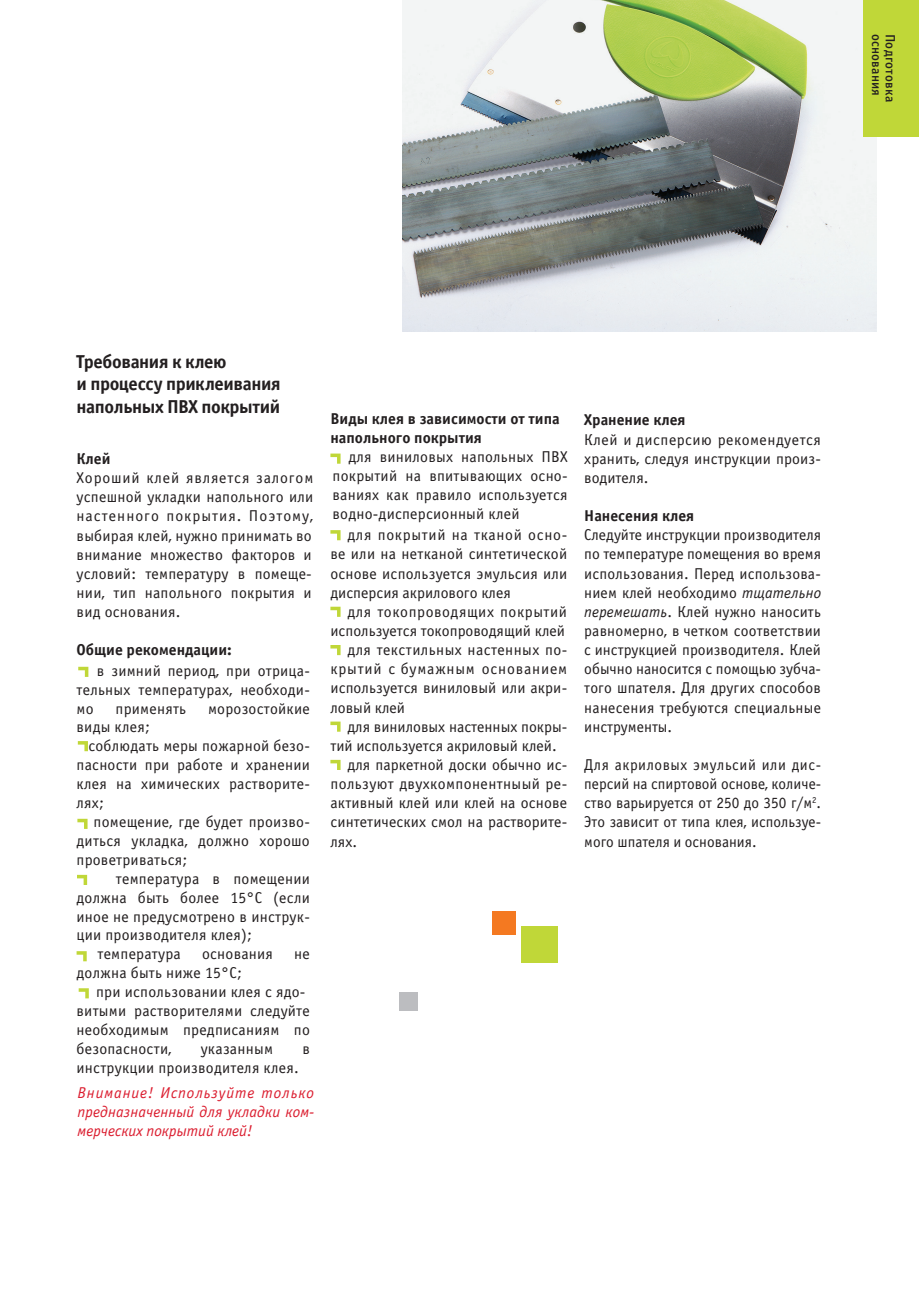
<style>
.page{position:relative;width:919px;height:1289px;background:#fff}
.page>*{position:absolute;margin:0;border:0;box-sizing:border-box;transform-origin:0 0}
.t1{font:18.75px/22.5px "Officina Sans Bold ITC";letter-spacing:-.02em;color:#231f20}
.t2{font:15.75px/19.2px "Officina Sans Book ITC";letter-spacing:.015em;color:#231f20;text-align:justify}
.t3{font:15.75px/18.9px "Officina Sans Bold ITC";color:#231f20}
.t4{font:italic 15.75px/19.2px "Officina Sans Book ITC";letter-spacing:.005em;color:#db1e30;text-align:justify}
.t5{font:15.75px "Officina Sans Book ITC";letter-spacing:.035em;color:#231f20}
.t6{font:15.75px "Officina Sans Book ITC";letter-spacing:.055em;color:#231f20}
.t7{font:13.5px "Officina Sans Medium ITC";letter-spacing:.015em;color:#231f20}
.s1{font-style:italic}
</style>
<div class="page">
<svg style="left:78px;top:666px;width:10px;height:11px"></svg>
<svg style="left:78px;top:741px;width:10px;height:10px"></svg>
<svg style="left:77px;top:818px;width:10px;height:11px"></svg>
<div style="left:399px;top:992px;width:19px;height:18px;background:#bcbdc0"></div>
<div style="left:521px;top:926px;width:36px;height:36px;background:#c0d738"></div>
<div style="left:492px;top:911px;width:23px;height:23px;background:#f47921"></div>
<img style="left:402px;top:0;width:474px;height:332px">
<svg style="left:330px;top:453px;width:10px;height:10px"></svg>
<svg style="left:330px;top:530px;width:10px;height:10px"></svg>
<svg style="left:330px;top:606px;width:10px;height:11px"></svg>
<svg style="left:330px;top:645px;width:10px;height:10px"></svg>
<svg style="left:330px;top:721px;width:10px;height:10px"></svg>
<svg style="left:330px;top:759px;width:10px;height:11px"></svg>
<div style="left:863px;top:0;width:55px;height:136px;background:#c0d738"></div>
<svg style="left:77px;top:874px;width:10px;height:11px"></svg>
<svg style="left:77px;top:951px;width:10px;height:10px"></svg>
<svg style="left:79px;top:988px;width:10px;height:10px"></svg>
<p class="t7" style="left:884px;top:34px;width:63px;rotate:90deg">основания</p>
<p class="t7" style="left:898px;top:34px;width:69px;rotate:90deg">Подготовка</p>
<p class="t1" style="left:77px;top:350px;width:205px">Требования к клею<br>и процессу приклеивания напольных ПВХ покрытий</p>
<p class="t3" style="left:77px;top:449px;width:36px">Клей</p>
<p class="t2" style="left:77px;top:468px;width:238px">Хороший клей является залогом успешной укладки напольного или настенного покрытия. Поэтому,</p>
<p class="t2" style="left:77px;top:526px;width:237px">выбирая клей, нужно принимать во внимание множество факторов и условий: температуру в помеще&shy;нии, тип напольного покрытия и вид основания.</p>
<p class="t3" style="left:77px;top:640px;width:157px">Общие рекомендации:</p>
<p class="t2" style="left:77px;top:661px;width:235px;text-indent:20px">в зимний период, при отрица&shy;тельных температурах, необходи&shy;мо</p>
<p class="t2" style="left:115px;top:698px;width:72px">применять</p>
<p class="t2" style="left:208px;top:698px;width:103px">морозостойкие</p>
<p class="t2" style="left:77px;top:717px;width:75px">виды клея;</p>
<p class="t2" style="left:88px;top:736px;width:223px">соблюдать меры пожарной безо-</p>
<p class="t2" style="left:77px;top:755px;width:235px">пасности при работе и хранении</p>
<p class="t2" style="left:77px;top:774px;width:235px">клея на химических растворите-</p>
<p class="t2" style="left:77px;top:793px;width:29px">лях;</p>
<p class="t2" style="left:94px;top:812px;width:218px">помещение, где будет произво-</p>
<p class="t2" style="left:77px;top:831px;width:235px">диться укладка, должно хорошо</p>
<p class="t2" style="left:77px;top:850px;width:112px">проветриваться;</p>
<p class="t2" style="left:116px;top:868px;width:195px">температура в помещении</p>
<p class="t2" style="left:77px;top:887px;width:235px">должна быть более 15°С (если</p>
<p class="t2" style="left:77px;top:906px;width:235px">иное не предусмотрено в инструк-</p>
<p class="t2" style="left:77px;top:925px;width:177px">ции производителя клея);</p>
<p class="t2" style="left:97px;top:944px;width:85px">температура</p>
<p class="t2" style="left:202px;top:944px;width:72px">основания</p>
<p class="t2" style="left:294px;top:944px;width:17px">не</p>
<p class="t2" style="left:77px;top:963px;width:167px">должна быть ниже 15°С;</p>
<p class="t2" style="left:96px;top:982px;width:211px">при использовании клея с ядо-</p>
<p class="t2" style="left:77px;top:1001px;width:235px">витыми растворителями следуйте</p>
<p class="t2" style="left:77px;top:1020px;width:235px">необходимым предписаниям по</p>
<p class="t2" style="left:77px;top:1039px;width:96px">безопасности,</p>
<p class="t2" style="left:201px;top:1039px;width:74px">указанным</p>
<p class="t2" style="left:302px;top:1039px;width:9px">в</p>
<p class="t2" style="left:77px;top:1057px;width:224px">инструкции производителя клея.</p>
<p class="t4" style="left:77px;top:1083px;width:238px">Внимание! Используйте только предназначенный для укладки ком&shy;мерческих покрытий клей!</p>
<p class="t3" style="left:330px;top:409px;width:231px">Виды клея в зависимости от типа напольного покрытия</p>
<p class="t2" style="left:332px;top:447px;width:236px;text-indent:16px">для виниловых напольных ПВХ покрытий на впитывающих осно&shy;ваниях как правило используется водно-дисперсионный клей</p>
<p class="t2" style="left:330px;top:525px;width:238px;text-indent:17px">для покрытий на тканой осно&shy;ве или на нетканой синтетической основе используется эмульсия или дисперсия акрилового клея</p>
<p class="t5" style="left:347px;top:602px;width:221px">для токопроводящих покрытий</p>
<p class="t2" style="left:330px;top:621px;width:236px">используется токопроводящий клей</p>
<p class="t2" style="left:347px;top:640px;width:221px">для текстильных настенных по-</p>
<p class="t6" style="left:330px;top:660px;width:238px">крытий с бумажным основанием</p>
<p class="t2" style="left:330px;top:678px;width:238px">используется виниловый или акри-</p>
<p class="t2" style="left:330px;top:697px;width:76px">ловый клей</p>
<p class="t2" style="left:347px;top:717px;width:221px">для виниловых настенных покры-</p>
<p class="t2" style="left:330px;top:736px;width:228px">тий используется акриловый клей.</p>
<p class="t2" style="left:347px;top:755px;width:221px">для паркетной доски обычно ис-</p>
<p class="t2" style="left:330px;top:774px;width:238px">пользуют двухкомпонентныый ре-</p>
<p class="t2" style="left:330px;top:793px;width:238px">активный клей или клей на основе</p>
<p class="t2" style="left:330px;top:812px;width:238px">синтетических смол на растворите-</p>
<p class="t2" style="left:330px;top:831px;width:28px">лях.</p>
<p class="t3" style="left:584px;top:410px;width:103px">Хранение клея</p>
<p class="t2" style="left:584px;top:430px;width:238px">Клей и дисперсию рекомендуется хранить, следуя инструкции произ&shy;водителя.</p>
<p class="t3" style="left:584px;top:506px;width:111px">Нанесения клея</p>
<p class="t2" style="left:584px;top:525px;width:238px">Следуйте инструкции производителя по температуре помещения во время использования. Перед использова&shy;нием клей необходимо <span class="s1">тщательно перемешать</span>. Клей нужно наносить равномерно, в четком соответствии с инструкцией производителя. Клей обычно наносится с помощью зубча&shy;того шпателя. Для других способов нанесения требуются специальные инструменты.</p>
<p class="t2" style="left:584px;top:755px;width:238px">Для акриловых эмульсий или дис&shy;персий на спиртовой основе, количе&shy;ство варьируется от 250 до 350 г/м<sup>2</sup>.<br>Это зависит от типа клея, используе&shy;мого шпателя и основания.</p>
</div>
